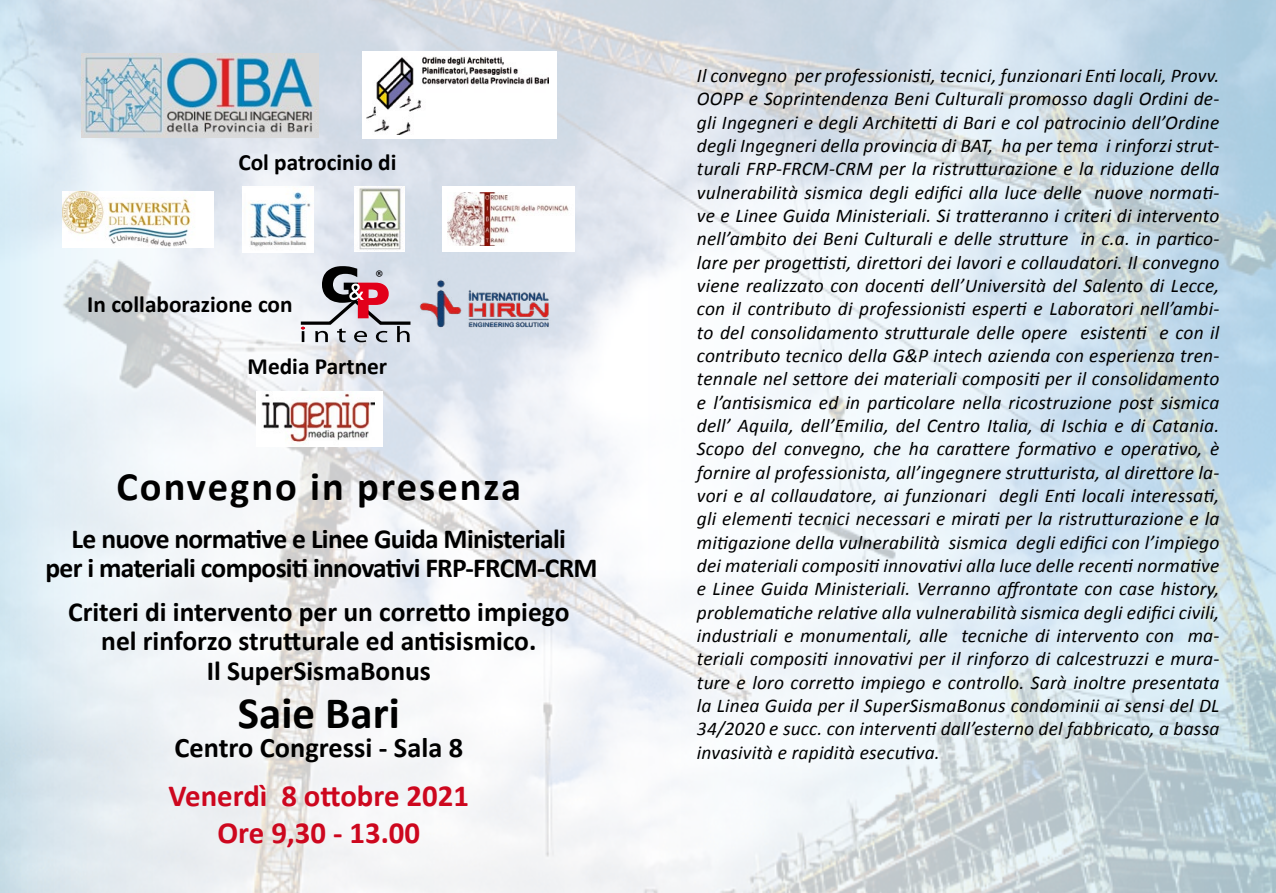
<style>
.page{position:relative;width:1276px;height:893px;background:#fff}
.page>*{position:absolute;margin:0;border:0;box-sizing:border-box;transform-origin:0 0}
.t1{font:700 45px "Calibri";color:#000}
.t2{font:700 40.5px "Calibri";letter-spacing:.05em;color:#000}
.t3{font:700 30.75px/36.9px "Calibri";color:#cd071e;text-align:center}
.t4{font:700 28.35px "Calibri";color:#000}
.t5{font:700 27.6px/29.1px "Calibri";letter-spacing:-.01em;color:#000;text-align:center}
.t6{font:700 23.4px "Calibri";color:#000}
.t7{font:italic 19.5px/23.4px "Calibri";letter-spacing:.01em;color:#000;text-align:justify}
.t8{font:700 7.5px "Verdana";color:#000}
</style>
<div class="page">
<img style="left:0;top:0;width:1276px;height:893px">
<img style="left:81px;top:53px;width:238px;height:84px">
<div style="left:362px;top:51px;width:194px;height:88px;background:#fff"></div>
<img style="left:366px;top:56px;width:183px;height:78px">
<div style="left:256px;top:391px;width:126px;height:55px;background:#fff"></div>
<img style="left:261px;top:393px;width:114px;height:52px">
<svg style="left:298px;top:266px;width:116px;height:76px;background:#beb0b8"></svg>
<img style="left:419px;top:279px;width:132px;height:50px">
<img style="left:243px;top:186px;width:71px;height:67px">
<img style="left:354px;top:187px;width:51px;height:64px">
<div style="left:442px;top:187px;width:133px;height:65px;background:#fff"></div>
<img style="left:448px;top:192px;width:121px;height:53px">
<img style="left:63px;top:192px;width:150px;height:55px">
<p class="t6" style="left:238px;top:148px;width:160px">Col patrocinio di</p>
<p class="t6" style="left:87px;top:289px;width:207px">In collaborazione con</p>
<p class="t8" style="left:376px;top:269px;width:9px">®</p>
<p class="t6" style="left:248px;top:352px;width:141px">Media Partner</p>
<h2 class="t2" style="left:116px;top:461px;width:406px">Convegno in presenza</h2>
<h3 class="t5" style="left:46px;top:523px;width:553px">Le nuove normative e Linee Guida Ministeriali<br>per i materiali compositi innovativi FRP-FRCM-CRM</h3>
<h3 class="t5" style="left:68px;top:596px;width:503px">Criteri di intervento per un corretto impiego nel rinforzo strutturale ed antisismico.<br>Il SuperSismaBonus</h3>
<h1 class="t1" style="left:238px;top:685px;width:163px">Saie Bari</h1>
<h3 class="t4" style="left:174px;top:730px;width:290px">Centro Congressi - Sala 8</h3>
<h3 class="t3" style="left:169px;top:776px;width:302px">Venerdì 8 ottobre 2021<br>Ore 9,30 - 13.00</h3>
<p class="t7" style="left:697px;top:63px;width:524px">Il convegno per professionisti, tecnici, funzionari Enti locali, Provv.<br>OOPP e Soprintendenza Beni Culturali promosso dagli Ordini de&shy;gli Ingegneri e degli Architetti di Bari e col patrocinio dell’Ordine degli Ingegneri della provincia di BAT, ha per tema i rinforzi strut&shy;turali FRP-FRCM-CRM per la ristrutturazione e la riduzione della vulnerabilità sismica degli edifici alla luce delle nuove normati&shy;ve e Linee Guida Ministeriali. Si tratteranno i criteri di intervento nell’ambito dei Beni Culturali e delle strutture in c.a. in partico&shy;lare per progettisti, direttori dei lavori e collaudatori. Il convegno viene realizzato con docenti dell’Università del Salento di Lecce, con il contributo di professionisti esperti e Laboratori nell’ambi&shy;to del consolidamento strutturale delle opere esistenti e con il contributo tecnico della G&amp;P intech azienda con esperienza tren&shy;tennale nel settore dei materiali compositi per il consolidamento e l’antisismica ed in particolare nella ricostruzione post sismica dell’ Aquila, dell’Emilia, del Centro Italia, di Ischia e di Catania.<br>Scopo del convegno, che ha carattere formativo e operativo, è fornire al professionista, all’ingegnere strutturista, al direttore la&shy;vori e al collaudatore, ai funzionari degli Enti locali interessati, gli elementi tecnici necessari e mirati per la ristrutturazione e la mitigazione della vulnerabilità sismica degli edifici con l’impiego dei materiali compositi innovativi alla luce delle recenti normative e Linee Guida Ministeriali. Verranno affrontate con case history, problematiche relative alla vulnerabilità sismica degli edifici civili, industriali e monumentali, alle tecniche di intervento con ma&shy;teriali compositi innovativi per il rinforzo di calcestruzzi e mura&shy;ture e loro corretto impiego e controllo. Sarà inoltre presentata la Linea Guida per il SuperSismaBonus condominii ai sensi del DL 34/2020 e succ. con interventi dall’esterno del fabbricato, a bassa invasività e rapidità esecutiva.</p>
</div>
